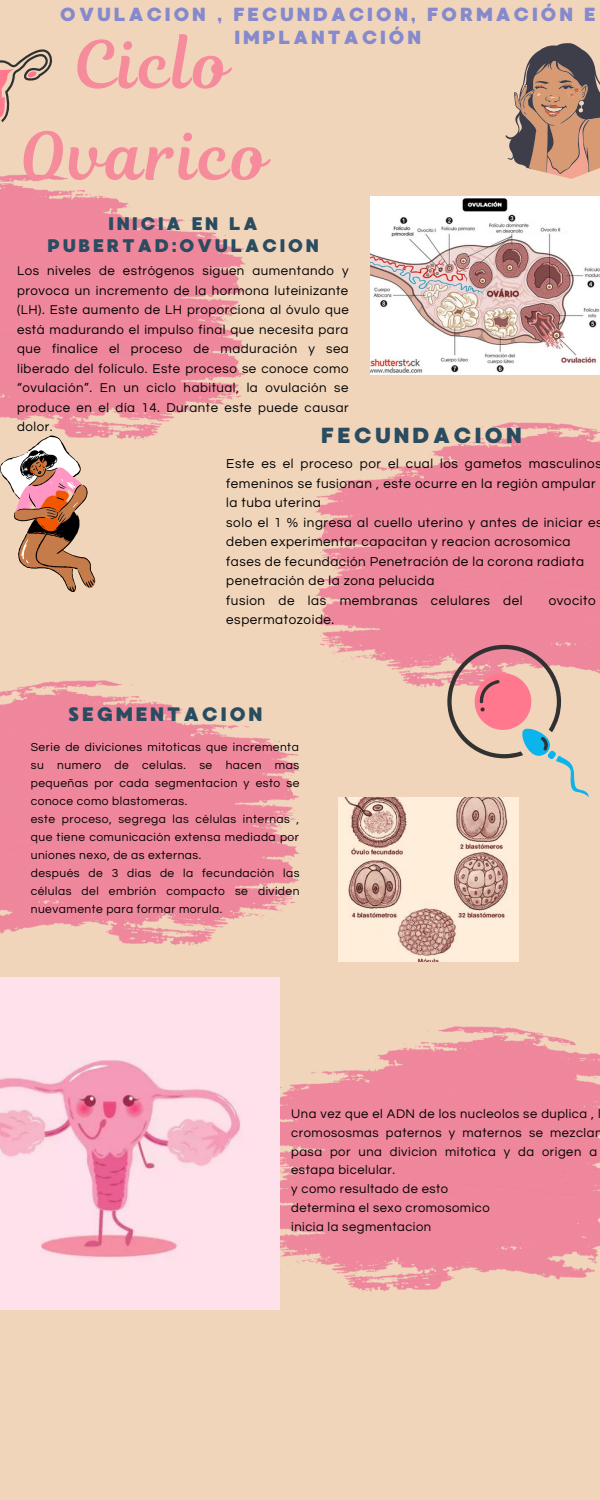
<style>
.page{position:relative;width:600px;height:1500px;background:#f0d5bb}
.page>*{position:absolute;margin:0;border:0;box-sizing:border-box;transform-origin:0 0}
.t1{font:65.7px/91.4px "RTL Romman Regular";letter-spacing:.05em;color:#f68b9b;text-align:center}
.t2{font:21.8px "MADE Waffle Soft";letter-spacing:.14em;color:#294c60}
.t3{font:19.4px "MADE Waffle Soft";letter-spacing:.14em;color:#294c60}
.t4{font:19px/22.5px "MADE Waffle Soft";letter-spacing:.14em;color:#868acd;text-align:center}
.t5{font:18.2px/21.8px "MADE Waffle Soft";letter-spacing:.14em;color:#294c60;text-align:center}
.t6{font:13.5px/19.5px "Questrial";letter-spacing:.04em;color:#000}
.t7{font:13.2px/19.5px "Questrial";letter-spacing:.04em;color:#000;text-align:justify}
.t8{font:13px/18.8px "Questrial";letter-spacing:.04em;color:#000}
.t9{font:12px/18px "Questrial";letter-spacing:.04em;color:#000}
</style>
<div class="page">
<img style="left:316px;top:604px;width:284px;height:84px">
<img style="left:315px;top:423px;width:285px;height:181px">
<img style="left:279px;top:1208px;width:321px;height:84px">
<img style="left:279px;top:1027px;width:321px;height:181px">
<img style="left:0;top:862px;width:299px;height:84px">
<img style="left:0;top:681px;width:300px;height:181px">
<img style="left:0;top:356px;width:245px;height:84px">
<img style="left:0;top:175px;width:246px;height:181px">
<svg style="left:506px;top:43px;width:94px;height:136px"></svg>
<img style="left:370px;top:196px;width:230px;height:179px">
<svg style="left:0;top:435px;width:95px;height:157px"></svg>
<svg style="left:447px;top:645px;width:142px;height:152px"></svg>
<svg style="left:0;top:49px;width:53px;height:73px"></svg>
<img style="left:338px;top:797px;width:180px;height:164px">
<img style="left:0;top:977px;width:279px;height:333px">
<h3 class="t4" style="left:60px;top:3px;width:537px">OVULACION , FECUNDACION, FORMACIÓN E<br>IMPLANTACIÓN</h3>
<h1 class="t1" style="left:20px;top:20px;width:249px">Ciclo<br>Ovarico</h1>
<h3 class="t5" style="left:48px;top:213px;width:273px">INICIA EN LA<br>PUBERTAD:OVULACION</h3>
<p class="t7" style="left:17px;top:261px;width:333px">Los niveles de estrógenos siguen aumentando y provoca un incremento de la hormona luteinizante (LH). Este aumento de LH proporciona al óvulo que está madurando el impulso final que necesita para que finalice el proceso de maduración y sea liberado del folículo. Este proceso se conoce como “ovulación”. En un ciclo habitual, la ovulación se produce en el día 14. Durante este puede causar dolor.</p>
<h2 class="t2" style="left:321px;top:422px;width:202px">FECUNDACION</h2>
<p class="t6" style="left:226px;top:455px;width:378px">Este es el proceso por el cual los gametos masculinos femeninos se fusionan , este ocurre en la región ampular la tuba uterina<br>solo el 1 % ingresa al cuello uterino y antes de iniciar es deben experimentar capacitan y reacion acrosomica fases de fecundación Penetración de la corona radiata penetración de la zona pelucida<br>fusion de las membranas celulares del</p>
<p class="t6" style="left:549px;top:591px;width:49px">ovocito</p>
<p class="t6" style="left:226px;top:611px;width:110px">espermatozoide.</p>
<h3 class="t3" style="left:68px;top:702px;width:196px">SEGMENTACION</h3>
<p class="t9" style="left:31px;top:739px;width:270px">Serie de diviciones mitoticas que incrementa su numero de celulas. se hacen mas pequeñas por cada segmentacion y esto se conoce como blastomeras.<br>este proceso, segrega las células internas , que tiene comunicación extensa mediada por uniones nexo, de as externas.<br>después de 3 dias de la fecundación las células del embrión compacto se dividen nuevamente para formar morula.</p>
<p class="t8" style="left:291px;top:1105px;width:313px">Una vez que el ADN de los nucleolos se duplica , l cromososmas paternos y maternos se mezclan pasa por una divicion mitotica y da origen a estapa bicelular.<br>y como resultado de esto<br>determina el sexo cromosomico<br>inicia la segmentacion</p>
</div>
